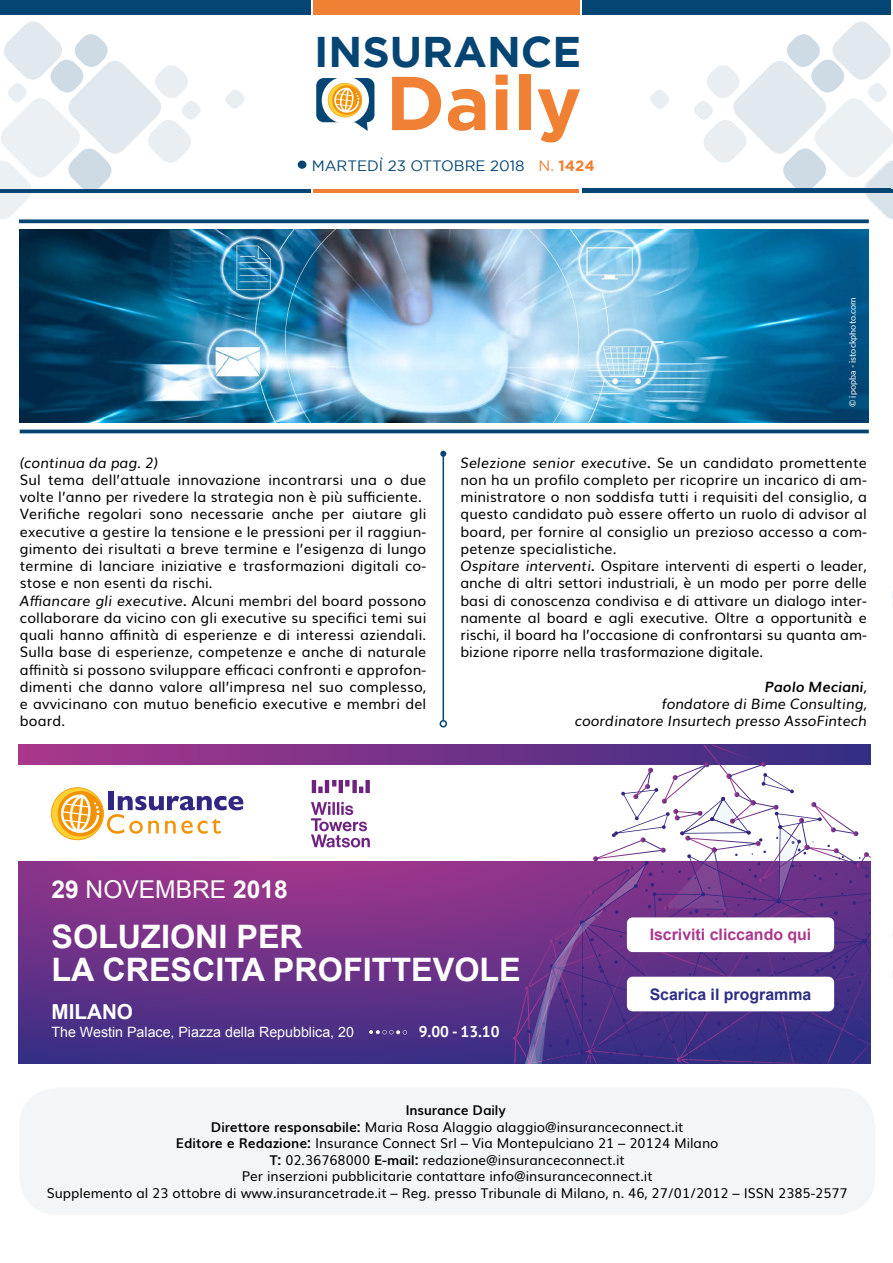
<style>
.page{position:relative;width:893px;height:1263px;background:#fff}
.page>*{position:absolute;margin:0;border:0;box-sizing:border-box;transform-origin:0 0}
.t1{font:700 76.05px "Gotham";color:#f08033}
.t2{font:700 42.9px "Gotham";color:#054573}
.t3{font:700 32.25px/32.2px "Arial";color:#fff}
.t4{font:24.6px "Arial";color:#fff}
.t5{font:700 20.7px "Arial";color:#fff}
.t6{font:700 15.9px "Arial";color:#aa378c}
.t7{font:700 15.9px "Arial";color:#2d2e83}
.t8{font:700 15.45px "PT Sans";color:#fff}
.t9{font:15px "Gotham";color:#054573}
.t10{font:14.25px/17.2px "Muli";letter-spacing:.01em;color:#000}
.t11{font:italic 14.25px/17.2px "Muli";color:#000;text-align:right}
.t12{font:14.25px "Arial";color:#fff}
.t13{font:13.5px "Muli";color:#000}
.t14{font:700 13.5px "Muli";color:#000}
.t15{font:9px "Lato";color:#fff}
.s1{color:#f08033}
.s2{font-weight:700;color:#f08033}
.s3{font-style:italic}
.s4{font-weight:600}
.s5{font-weight:700}
</style>
<div class="page">
<div style="left:0;top:0;width:310px;height:15px;background:#054573"></div>
<div style="left:583px;top:0;width:308px;height:14px;background:#054573"></div>
<div style="left:313px;top:0;width:267px;height:15px;background:#f08033"></div>
<hr style="left:0;top:189px;width:310px;height:3px;background:#054573">
<hr style="left:583px;top:188px;width:308px;height:4px;background:#054573">
<hr style="left:314px;top:189px;width:265px;height:3px;background:#f08033">
<div style="left:316px;top:78px;width:58px;height:44px;background:#054573;border-radius:8px"></div>
<div style="left:322px;top:77px;width:47px;height:47px;background:#fff;border-radius:50%"></div>
<svg style="left:328px;top:83px;width:40px;height:48px"></svg>
<div style="left:298px;top:161px;width:8px;height:8px;background:#054573;border-radius:50%"></div>
<svg style="left:225px;top:90px;width:20px;height:19px"></svg>
<svg style="left:650px;top:90px;width:19px;height:19px"></svg>
<svg style="left:0;top:21px;width:203px;height:203px"></svg>
<svg style="left:691px;top:14px;width:202px;height:210px"></svg>
<div style="left:19px;top:1087px;width:856px;height:128px;background:#f3f6f8;border-radius:38px"></div>
<hr style="left:443px;top:454px;width:1px;height:267px;background:#054573">
<svg style="left:440px;top:451px;width:6px;height:6px"></svg>
<div style="left:440px;top:720px;width:7px;height:7px;border:2px solid #054573;border-radius:50%"></div>
<div style="left:19px;top:862px;width:852px;height:201px;background:linear-gradient(to bottom,#9e368b,#3a2f84)"></div>
<svg style="left:311px;top:780px;width:59px;height:67px"></svg>
<svg style="left:51px;top:787px;width:192px;height:53px"></svg>
<svg style="left:369px;top:1030px;width:38px;height:4px"></svg>
<svg style="left:19px;top:745px;width:494px;height:19px;background:#893489"></svg>
<svg style="left:513px;top:745px;width:358px;height:318px"></svg>
<div style="left:627px;top:917px;width:207px;height:35px;background:#fff;border-radius:6px"></div>
<div style="left:627px;top:977px;width:207px;height:34px;background:#fff;border-radius:6px"></div>
<svg style="left:892px;top:591px;width:1px;height:387px"></svg>
<img style="left:20px;top:230px;width:849px;height:193px">
<svg style="left:19px;top:219px;width:850px;height:4px;background:#215a82"></svg>
<hr style="left:20px;top:430px;width:849px;height:3px;background:#054573">
<h2 class="t2" style="left:314px;top:27px;width:269px">INSURANCE</h2>
<h1 class="t1" style="left:386px;top:59px;width:197px">Daily</h1>
<p class="t9" style="left:312px;top:157px;width:285px">MARTEDÌ 23 OTTOBRE 2018 <span class="s1">N.</span> <span class="s2">1424</span></p>
<p class="t15" style="left:846px;top:407px;width:112px;rotate:-90deg">© ipopba - istockphoto.com</p>
<p class="t11" style="left:20px;top:453px;width:140px">(continua da pag. 2)</p>
<p class="t10" style="left:20px;top:470px;width:408px">Sul tema dell’attuale innovazione incontrarsi una o due volte l’anno per rivedere la strategia non è più sufficiente.<br>Verifiche regolari sono necessarie anche per aiutare gli executive a gestire la tensione e le pressioni per il raggiun&shy;gimento dei risultati a breve termine e l’esigenza di lungo termine di lanciare iniziative e trasformazioni digitali co&shy;stose e non esenti da rischi.<br><span class="s3">Affiancare gli executive</span><span class="s4">.</span> Alcuni membri del board possono collaborare da vicino con gli executive su specifici temi sui quali hanno affinità di esperienze e di interessi aziendali.<br>Sulla base di esperienze, competenze e anche di naturale affinità si possono sviluppare efficaci confronti e approfon&shy;dimenti che danno valore all’impresa nel suo complesso, e avvicinano con mutuo beneficio executive e membri del board.</p>
<p class="t10" style="left:460px;top:453px;width:408px"><span class="s3">Selezione senior executive</span><span class="s4">.</span> Se un candidato promettente non ha un profilo completo per ricoprire un incarico di am&shy;ministratore o non soddisfa tutti i requisiti del consiglio, a questo candidato può essere offerto un ruolo di advisor al board, per fornire al consiglio un prezioso accesso a com&shy;petenze specialistiche.<br><span class="s3">Ospitare interventi</span><span class="s4">.</span> Ospitare interventi di esperti o leader, anche di altri settori industriali, è un modo per porre delle basi di conoscenza condivisa e di attivare un dialogo inter&shy;namente al board e agli executive. Oltre a opportunità e rischi, il board ha l’occasione di confrontarsi su quanta am&shy;bizione riporre nella trasformazione digitale.</p>
<p class="t11" style="left:575px;top:677px;width:294px"><span class="s5">Paolo Meciani</span>,<br>fondatore di Bime Consulting, coordinatore Insurtech presso AssoFintech</p>
<h3 class="t4" style="left:51px;top:873px;width:238px"><span class="s5">29</span> NOVEMBRE <span class="s5">2018</span></h3>
<h3 class="t3" style="left:51px;top:922px;width:471px">SOLUZIONI PER<br>LA CRESCITA PROFITTEVOLE</h3>
<h3 class="t5" style="left:51px;top:998px;width:83px">MILANO</h3>
<p class="t12" style="left:51px;top:1023px;width:304px">The Westin Palace, Piazza della Repubblica, 20</p>
<p class="t8" style="left:419px;top:1022px;width:82px">9.00 - 13.10</p>
<p class="t6" style="left:650px;top:924px;width:163px">Iscriviti cliccando qui</p>
<p class="t7" style="left:650px;top:983px;width:163px">Scarica il programma</p>
<p class="t14" style="left:406px;top:1100px;width:102px">Insurance Daily</p>
<p class="t13" style="left:211px;top:1116px;width:474px"><span class="s5">Direttore responsabile:</span> Maria Rosa Alaggio alaggio@insuranceconnect.it</p>
<p class="t13" style="left:176px;top:1132px;width:544px"><span class="s5">Editore e Redazione:</span> Insurance Connect Srl – Via Montepulciano 21 – 20124 Milano</p>
<p class="t13" style="left:270px;top:1149px;width:356px"><span class="s5">T:</span> 02.36768000 <span class="s5">E-mail:</span> redazione@insuranceconnect.it</p>
<p class="t13" style="left:242px;top:1165px;width:412px">Per inserzioni pubblicitarie contattare info@insuranceconnect.it</p>
<p class="t13" style="left:47px;top:1182px;width:802px">Supplemento al 23 ottobre di www.insurancetrade.it – Reg. presso Tribunale di Milano, n. 46, 27/01/2012 – ISSN 2385-2577</p>
</div>
